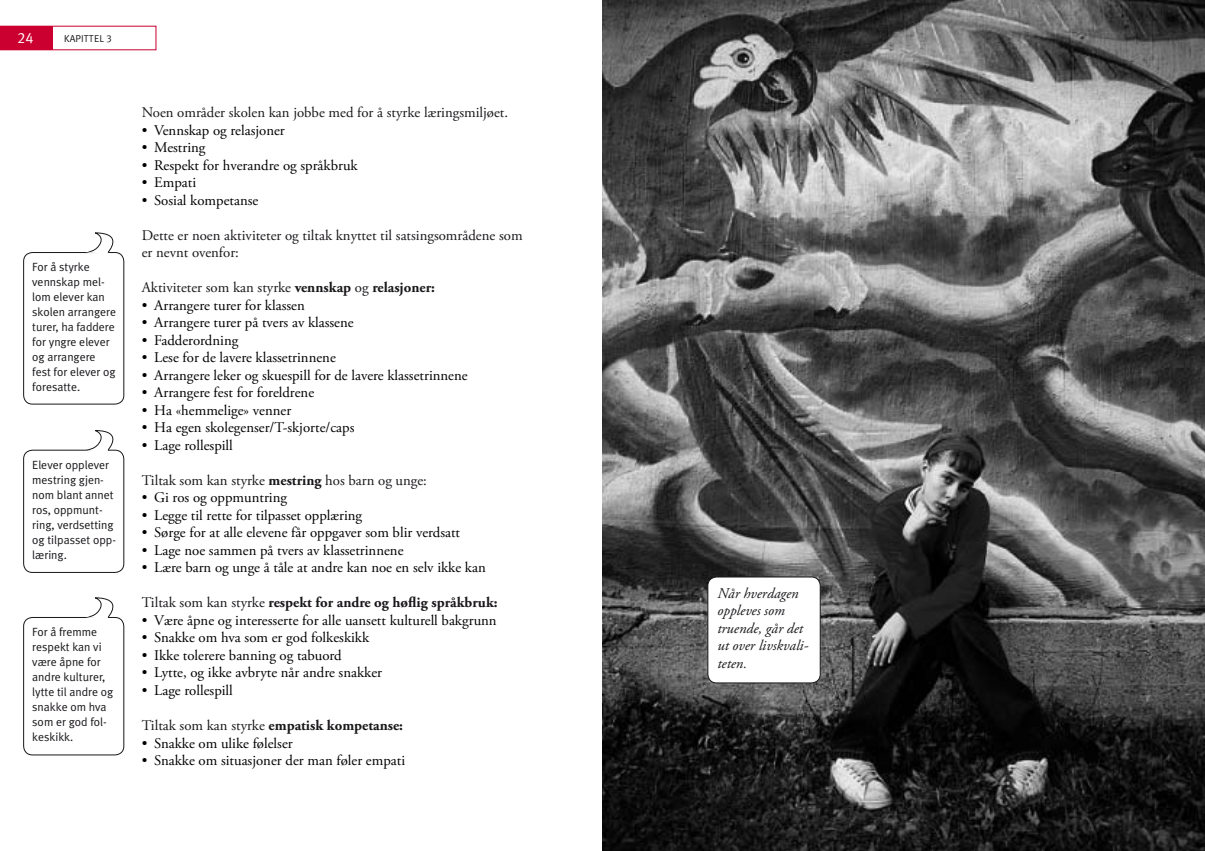
<style>
.page{position:relative;width:1205px;height:851px;background:#fff}
.page>*{position:absolute;margin:0;border:0;box-sizing:border-box;transform-origin:0 0}
.t1{font:15px "Meta Plus Normal Caps";color:#fff}
.t2{font:14.75px/17.5px "Adobe Garamond Pro";color:#000}
.t3{font:14.75px/17.5px "Adobe Garamond Pro";color:#1a171b}
.t4{font:italic 14.75px/17.5px "Adobe Garamond Pro";color:#1a171b}
.t5{font:11.88px/15px "Meta Plus Normal";color:#1a171b}
.t6{font:10px "Meta Plus Normal";letter-spacing:.01em;color:#1a171b}
.s1{font-family:"Meta Plus Normal Caps"}
.s2{color:#1a171b}
.s3{font-weight:700;color:#1a171b}
</style>
<div class="page">
<svg style="left:53px;top:26px;width:103px;height:24px"></svg>
<div style="left:0;top:26px;width:53px;height:24px;background:#cb0030"></div>
<img style="left:602px;top:0;width:603px;height:850px">
<div style="left:708px;top:577px;width:112px;height:105px;background:#fff;border-radius:9px"></div>
<div style="left:707px;top:576px;width:113px;height:107px;border:1px solid #1a171b;border-radius:9px"></div>
<div style="left:23px;top:252px;width:101px;height:152px;border:1px solid #1a171b;border-radius:9px"></div>
<svg style="left:84px;top:232px;width:37px;height:22px"></svg>
<div style="left:23px;top:617px;width:101px;height:138px;border:1px solid #1a171b;border-radius:9px"></div>
<svg style="left:84px;top:597px;width:37px;height:22px"></svg>
<div style="left:23px;top:450px;width:101px;height:122px;border:1px solid #1a171b;border-radius:9px"></div>
<svg style="left:84px;top:430px;width:38px;height:22px"></svg>
<p class="t1" style="left:17px;top:29px;width:18px">24</p>
<p class="t6" style="left:64px;top:32px;width:49px">Kapittel <span class="s1">3</span></p>
<p class="t5" style="left:32px;top:259px;width:85px">For å styrke vennskap mel&shy;lom elever kan skolen arrangere turer, ha faddere for yngre elever og arrangere fest for elever og foresatte.</p>
<p class="t5" style="left:32px;top:456px;width:85px">Elever opplever mestring gjen&shy;nom blant annet ros, oppmunt&shy;ring, verdsetting og tilpasset opp&shy;læring.</p>
<p class="t5" style="left:32px;top:624px;width:83px">For å fremme respekt kan vi være åpne for andre kulturer, lytte til andre og snakke om hva som er god fol&shy;keskikk.</p>
<p class="t3" style="left:142px;top:104px;width:368px">Noen områder skolen kan jobbe med for å styrke læringsmiljøet.</p>
<p class="t2" style="left:154px;top:122px;width:205px">Vennskap og relasjoner<br>Mestring<br>Respekt for hverandre og språkbruk<br>Empati<br>Sosial kompetanse</p>
<p class="t3" style="left:142px;top:227px;width:382px">Dette er noen aktiviteter og tiltak knyttet til satsingsområdene som er nevnt ovenfor:</p>
<p class="t2" style="left:154px;top:279px;width:315px;text-indent:-12px"><span class="s2">Aktiviteter som kan styrke</span> <span class="s3">vennskap</span> <span class="s2">og</span> <span class="s3">relasjoner:<br></span>Arrangere turer for klassen<br>Arrangere turer på tvers av klassene<br>Fadderordning<br>Lese for de lavere klassetrinnene<br>Arrangere leker og skuespill for de lavere klassetrinnene Arrangere fest for foreldrene<br>Ha «hemmelige» venner<br>Ha egen skolegenser/T-skjorte/caps<br>Lage rollespill</p>
<p class="t2" style="left:154px;top:472px;width:333px;text-indent:-12px"><span class="s2">Tiltak som kan styrke</span> <span class="s3">mestring</span> <span class="s2">hos barn og unge:<br></span>Gi ros og oppmuntring<br>Legge til rette for tilpasset opplæring<br>Sørge for at alle elevene får oppgaver som blir verdsatt Lage noe sammen på tvers av klassetrinnene<br>Lære barn og unge å tåle at andre kan noe en selv ikke kan</p>
<p class="t2" style="left:154px;top:594px;width:345px;text-indent:-12px"><span class="s2">Tiltak som kan styrke</span> <span class="s3">respekt for andre og høflig språkbruk:<br></span>Være åpne og interesserte for alle uansett kulturell bakgrunn Snakke om hva som er god folkeskikk<br>Ikke tolerere banning og tabuord<br>Lytte, og ikke avbryte når andre snakker<br>Lage rollespill</p>
<p class="t2" style="left:154px;top:717px;width:252px;text-indent:-12px"><span class="s2">Tiltak som kan styrke</span> <span class="s3">empatisk kompetanse:<br></span>Snakke om ulike følelser<br>Snakke om situasjoner der man føler empati</p>
<p class="t2" style="left:142px;top:122px;width:7px;text-align:justify">• • • • •</p>
<p class="t2" style="left:142px;top:297px;width:7px;text-align:justify">• • • • • • • • •</p>
<p class="t2" style="left:142px;top:489px;width:7px;text-align:justify">• • • • •</p>
<p class="t2" style="left:142px;top:612px;width:7px;text-align:justify">• • • • •</p>
<p class="t2" style="left:142px;top:734px;width:7px">• •</p>
<p class="t4" style="left:717px;top:584px;width:93px">Når hverdagen oppleves som truende, går det ut over livskvali&shy;teten.</p>
</div>
